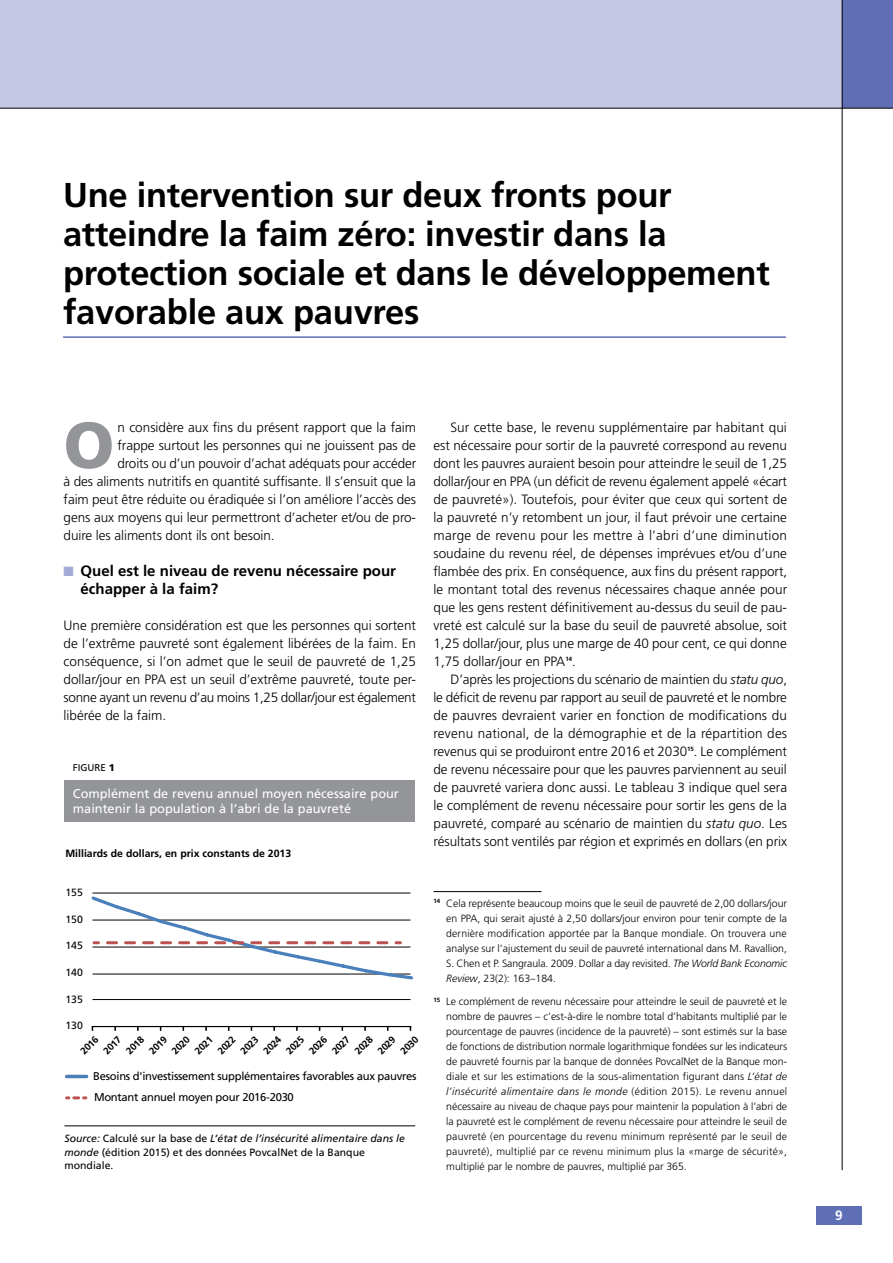
<style>
.page{position:relative;width:893px;height:1263px;background:#fff}
.page>*{position:absolute;margin:0;border:0;box-sizing:border-box;transform-origin:0 0}
.t1{font:900 65.1px "Frutiger LT Std";color:#939598}
.t2{font:700 34.5px/39px "Frutiger LT Std";letter-spacing:-.01em;color:#000}
.t3{font:700 15px/18px "Frutiger LT Std";color:#000}
.t4{font:300 13.5px/18px "Frutiger LT Std";letter-spacing:-.005em;color:#000;text-align:justify}
.t5{font:700 13.5px "Frutiger LT Std";color:#fff}
.t6{font:12.75px/15px "Frutiger LT Std";color:#fff}
.t7{font:11.25px/21.3px "Frutiger LT Std";letter-spacing:-.025em;color:#000}
.t8{font:300 10.5px/15px "Frutiger LT Std";color:#000;text-align:justify}
.t9{font:10.5px/13.5px "Frutiger LT Std";color:#000}
.t10{font:700 10.5px "Frutiger LT Std";color:#000}
.t11{font:700 9.75px "Frutiger LT Std";color:#000}
.t12{font:9.75px "Frutiger LT Std";color:#000}
.s1{color:#a4aad6}
.s2{font-weight:900}
.s3{font-style:italic}
</style>
<div class="page">
<div style="left:0;top:0;width:893px;height:108px;background:#c5c8e5"></div>
<div style="left:842px;top:0;width:51px;height:108px;background:#5e6fb5"></div>
<div style="left:816px;top:1206px;width:45px;height:18px;background:#5e6fb5"></div>
<hr style="left:842px;top:0;width:1px;height:1170px;background:#000">
<hr style="left:0;top:108px;width:893px;height:1px;background:#000">
<hr style="left:63px;top:336px;width:723px;height:2px;background:#5e6fb5">
<hr style="left:433px;top:891px;width:108px;height:1px;background:#000">
<div style="left:64px;top:780px;width:351px;height:41px;background:#939598"></div>
<hr style="left:64px;top:1125px;width:351px;height:1px;background:#000">
<hr style="left:92px;top:893px;width:318px;height:1px;background:#000">
<hr style="left:92px;top:999px;width:318px;height:1px;background:#000">
<hr style="left:67px;top:1075px;width:20px;height:3px;background:#4980bb">
<svg style="left:67px;top:1096px;width:19px;height:3px"></svg>
<hr style="left:92px;top:1026px;width:319px;height:1px;background:#000">
<svg style="left:91px;top:896px;width:322px;height:84px"></svg>
<h2 class="t2" style="left:63px;top:175px;width:708px">Une intervention sur deux fronts pour atteindre la faim zéro: investir dans la protection sociale et dans le développement favorable aux pauvres</h2>
<h1 class="t1" style="left:64px;top:406px;width:52px">O</h1>
<p class="t4" style="left:117px;top:419px;width:300px">n considère aux fins du présent rapport que la faim</p>
<p class="t4" style="left:117px;top:437px;width:300px">frappe surtout les personnes qui ne jouissent pas de</p>
<p class="t4" style="left:117px;top:455px;width:300px">droits ou d’un pouvoir d’achat adéquats pour accéder</p>
<p class="t4" style="left:64px;top:473px;width:354px">à des aliments nutritifs en quantité suffisante. Il s’ensuit que la</p>
<p class="t4" style="left:64px;top:491px;width:354px">faim peut être réduite ou éradiquée si l’on améliore l’accès des</p>
<p class="t4" style="left:64px;top:509px;width:354px">gens aux moyens qui leur permettront d’acheter et/ou de pro-</p>
<p class="t4" style="left:64px;top:527px;width:212px">duire les aliments dont ils ont besoin.</p>
<p class="t3" style="left:81px;top:562px;width:317px;text-indent:-17px"><span class="s1">■</span> Quel est le niveau de revenu nécessaire pour échapper à la faim?</p>
<p class="t4" style="left:64px;top:617px;width:354px">Une première considération est que les personnes qui sortent de l’extrême pauvreté sont également libérées de la faim. En conséquence, si l’on admet que le seuil de pauvreté de 1,25 dollar/jour en PPA est un seuil d’extrême pauvreté, toute per&shy;sonne ayant un revenu d’au moins 1,25 dollar/jour est également libérée de la faim.</p>
<p class="t12" style="left:73px;top:762px;width:43px">FIGURE <span class="s2">1</span></p>
<p class="t6" style="left:73px;top:786px;width:327px">Complément de revenu annuel moyen nécessaire pour maintenir la population à l’abri de la pauvreté</p>
<p class="t10" style="left:65px;top:847px;width:227px">Milliards de dollars, en prix constants de 2013</p>
<p class="t9" style="left:65px;top:886px;width:19px">155</p>
<p class="t9" style="left:65px;top:912px;width:19px">150</p>
<p class="t9" style="left:65px;top:939px;width:19px">145</p>
<p class="t9" style="left:65px;top:966px;width:19px">140</p>
<p class="t9" style="left:65px;top:992px;width:19px">135</p>
<p class="t9" style="left:65px;top:1019px;width:19px">130</p>
<p class="t11" style="left:78px;top:1048px;width:22px;rotate:-45deg">2016</p>
<p class="t11" style="left:101px;top:1048px;width:22px;rotate:-45deg">2017</p>
<p class="t11" style="left:124px;top:1048px;width:22px;rotate:-45deg">2018</p>
<p class="t11" style="left:147px;top:1048px;width:22px;rotate:-45deg">2019</p>
<p class="t11" style="left:170px;top:1048px;width:22px;rotate:-45deg">2020</p>
<p class="t11" style="left:192px;top:1048px;width:22px;rotate:-45deg">2021</p>
<p class="t11" style="left:215px;top:1048px;width:22px;rotate:-45deg">2022</p>
<p class="t11" style="left:238px;top:1048px;width:22px;rotate:-45deg">2023</p>
<p class="t11" style="left:261px;top:1048px;width:22px;rotate:-45deg">2024</p>
<p class="t11" style="left:284px;top:1048px;width:22px;rotate:-45deg">2025</p>
<p class="t11" style="left:307px;top:1048px;width:22px;rotate:-45deg">2026</p>
<p class="t11" style="left:330px;top:1048px;width:22px;rotate:-45deg">2027</p>
<p class="t11" style="left:352px;top:1048px;width:22px;rotate:-45deg">2028</p>
<p class="t11" style="left:375px;top:1048px;width:22px;rotate:-45deg">2029</p>
<p class="t11" style="left:398px;top:1048px;width:22px;rotate:-45deg">2030</p>
<p class="t7" style="left:93px;top:1065px;width:325px">Besoins d'investissement supplémentaires favorables aux pauvres<br>Montant annuel moyen pour 2016-2030</p>
<p class="t9" style="left:64px;top:1132px;width:342px"><span class="s3">Source:</span> Calculé sur la base de <span class="s3">L’état de l’insécurité alimentaire dans le monde</span> (édition 2015) et des données PovcalNet de la Banque mondiale.</p>
<p class="t4" style="left:433px;top:419px;width:355px;text-indent:17px">Sur cette base, le revenu supplémentaire par habitant qui est nécessaire pour sortir de la pauvreté correspond au revenu dont les pauvres auraient besoin pour atteindre le seuil de 1,25 dollar/jour en PPA (un déficit de revenu également appelé «écart de pauvreté»). Toutefois, pour éviter que ceux qui sortent de la pauvreté n’y retombent un jour, il faut prévoir une certaine marge de revenu pour les mettre à l’abri d’une diminution soudaine du revenu réel, de dépenses imprévues et/ou d’une flambée des prix. En conséquence, aux fins du présent rapport, le montant total des revenus nécessaires chaque année pour que les gens restent définitivement au-dessus du seuil de pau&shy;vreté est calculé sur la base du seuil de pauvreté absolue, soit 1,25 dollar/jour, plus une marge de 40 pour cent, ce qui donne 1,75 dollar/jour en PPA<sup>14</sup>.</p>
<p class="t4" style="left:433px;top:671px;width:355px;text-indent:17px">D’après les projections du scénario de maintien du <span class="s3">statu quo</span>, le déficit de revenu par rapport au seuil de pauvreté et le nombre de pauvres devraient varier en fonction de modifications du revenu national, de la démographie et de la répartition des revenus qui se produiront entre 2016 et 2030<sup>15</sup>. Le complément de revenu nécessaire pour que les pauvres parviennent au seuil de pauvreté variera donc aussi. Le tableau 3 indique quel sera le complément de revenu nécessaire pour sortir les gens de la pauvreté, comparé au scénario de maintien du <span class="s3">statu quo</span>. Les résultats sont ventilés par région et exprimés en dollars (en prix</p>
<p class="t8" style="left:446px;top:896px;width:342px;text-indent:-13px"><sup>14</sup> Cela représente beaucoup moins que le seuil de pauvreté de 2,00 dollars/jour en PPA, qui serait ajusté à 2,50 dollars/jour environ pour tenir compte de la dernière modification apportée par la Banque mondiale. On trouvera une analyse sur l’ajustement du seuil de pauvreté international dans M. Ravallion, S. Chen et P. Sangraula. 2009. Dollar a day revisited. <span class="s3">The World Bank Economic Review</span>, 23(2): 163–184.</p>
<p class="t8" style="left:446px;top:994px;width:342px;text-indent:-13px"><sup>15</sup> Le complément de revenu nécessaire pour atteindre le seuil de pauvreté et le nombre de pauvres – c’est-à-dire le nombre total d’habitants multiplié par le pourcentage de pauvres (incidence de la pauvreté) – sont estimés sur la base de fonctions de distribution normale logarithmique fondées sur les indicateurs de pauvreté fournis par la banque de données PovcalNet de la Banque mon&shy;diale et sur les estimations de la sous-alimentation figurant dans <span class="s3">L’état de l’insécurité alimentaire dans le monde</span> (édition 2015). Le revenu annuel nécessaire au niveau de chaque pays pour maintenir la population à l’abri de la pauvreté est le complément de revenu nécessaire pour atteindre le seuil de pauvreté (en pourcentage du revenu minimum représenté par le seuil de pauvreté), multiplié par ce revenu minimum plus la «marge de sécurité», multiplié par le nombre de pauvres, multiplié par 365.</p>
<p class="t5" style="left:835px;top:1207px;width:9px">9</p>
</div>
